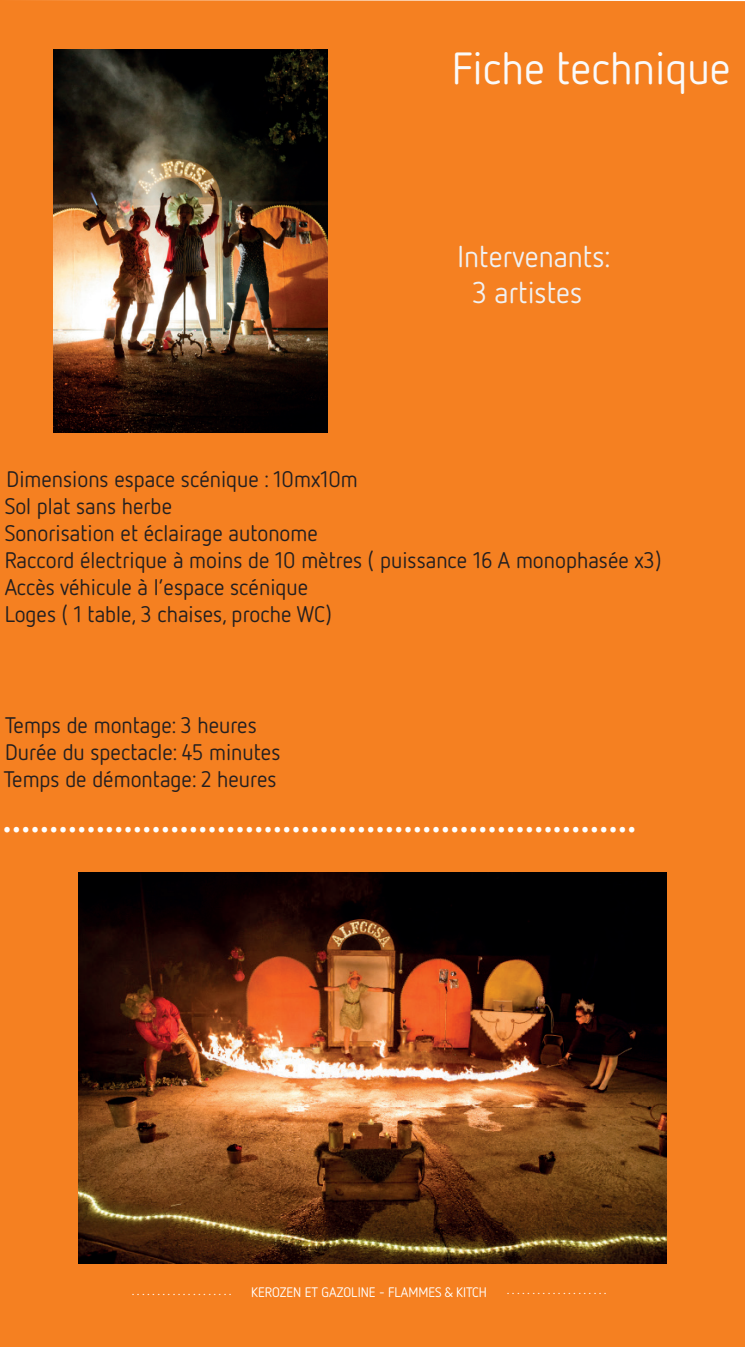
<style>
.page{position:relative;width:745px;height:1347px;background:#fff}
.page>*{position:absolute;margin:0;border:0;box-sizing:border-box;transform-origin:0 0}
.t1{font:45px "Myriad Pro";color:#fff}
.t2{font:45px "Netto OT";color:#fafafa}
.t3{font:30px/36px "Netto OT";color:#f0f1f2;text-align:center}
.t4{font:22.5px/27px "Netto OT";color:#231f20}
.t5{font:13.75px "Netto OT";color:#fff}
</style>
<div class="page">
<div style="left:0;top:0;width:744px;height:1346px;background:#f58021"></div>
<img style="left:53px;top:49px;width:274px;height:383px">
<img style="left:78px;top:872px;width:588px;height:391px">
<h1 class="t2" style="left:451px;top:40px;width:280px">Fiche technique</h1>
<h2 class="t3" style="left:457px;top:237px;width:154px">Intervenants:<br>3 artistes</h2>
<p class="t4" style="left:5px;top:465px;width:657px">Dimensions espace scénique : 10mx10m<br>Sol plat sans herbe<br>Sonorisation et éclairage autonome<br>Raccord électrique à moins de 10 mètres ( puissance 16 A monophasée x3)<br>Accès véhicule à l’espace scénique<br>Loges ( 1 table, 3 chaises, proche WC)</p>
<p class="t4" style="left:4px;top:711px;width:278px">Temps de montage: 3 heures<br>Durée du spectacle: 45 minutes<br>Temps de démontage: 2 heures</p>
<h1 class="t1" style="left:2px;top:789px;width:635px">....................................................................</h1>
<p class="t5" style="left:132px;top:1281px;width:101px">....................</p>
<p class="t5" style="left:251px;top:1284px;width:237px">KEROZEN ET GAZOLINE - FLAMMES &amp; KITCH</p>
<p class="t5" style="left:506px;top:1280px;width:101px">....................</p>
</div>
